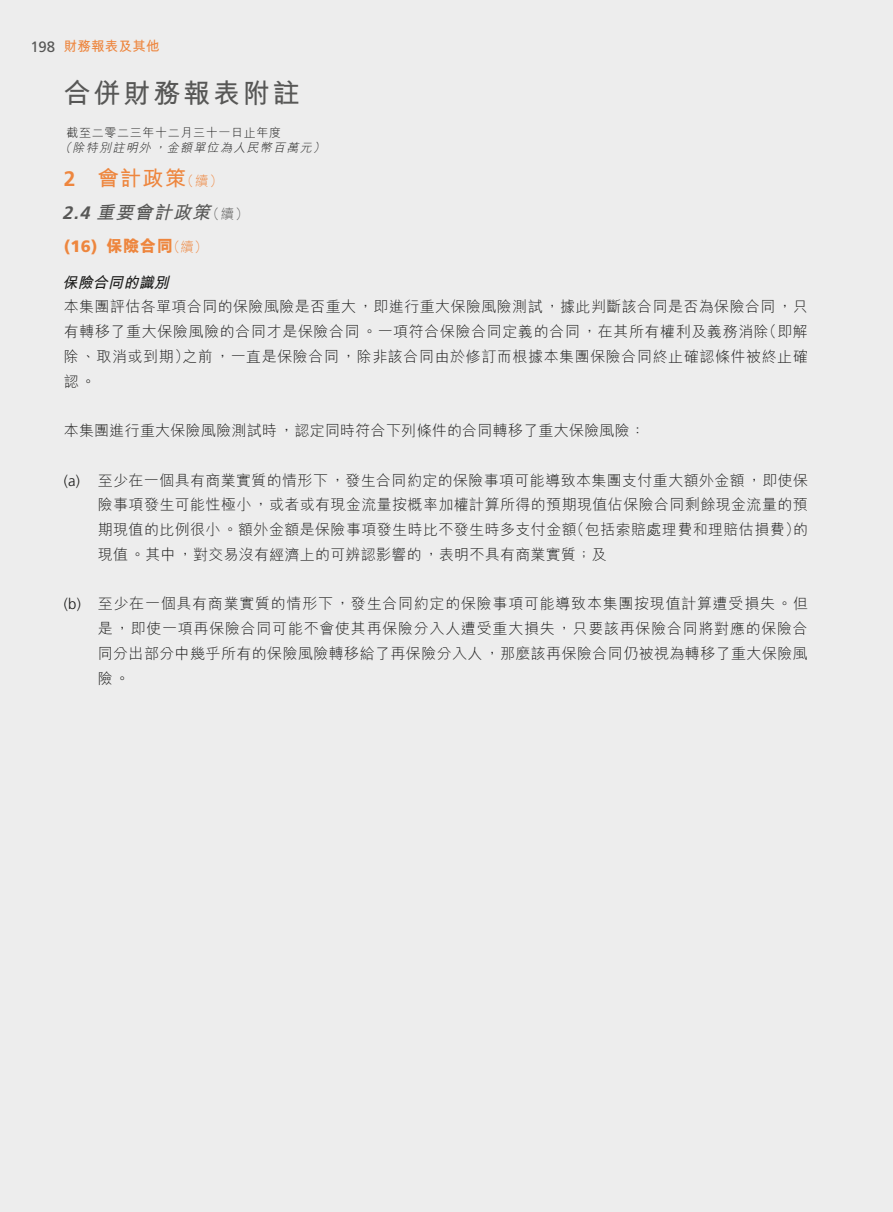
<style>
.page{position:relative;width:893px;height:1212px;background:#ededed}
.page>*{position:absolute;margin:0;border:0;box-sizing:border-box;transform-origin:0 0}
.t1{font:700 27px "M Hei HK";letter-spacing:.105em;color:#575756}
.t2{font:700 21px "M Hei HK";color:#ee863e}
.t3{font:italic 700 18px "M Hei HK";color:#575756}
.t4{font:900 16.5px "Frutiger LT Std";color:#ee863e}
.t5{font:300 15px/24.8px "M Hei HK";letter-spacing:.025em;color:#1c1c1b;text-align:justify}
.t6{font:italic 700 15px "M Hei HK";color:#1c1c1b}
.t7{font:15px "Frutiger LT Std";color:#575756}
.t8{font:700 13.5px "M Hei HK";letter-spacing:.015em;color:#ee863e}
.t9{font:italic 300 12px "M Hei HK";color:#1c1c1b}
.t10{font:300 12px "M Hei HK";letter-spacing:.055em;color:#1c1c1b}
.s1{font-family:"Frutiger LT Std"}
.s2{font-weight:300;font-size:13.5px}
.s3{font-weight:300;font-style:normal;font-size:13.5px}
.s4{font-family:"M Hei HK";font-weight:800}
.s5{font-family:"M Hei HK";font-weight:300;font-size:13.5px}
</style>
<div class="page">
<p class="t7" style="left:30px;top:38px;width:26px">198</p>
<p class="t8" style="left:64px;top:36px;width:97px">財務報表及其他</p>
<h1 class="t1" style="left:64px;top:73px;width:238px">合併財務報表附註</h1>
<p class="t10" style="left:66px;top:124px;width:216px">截至二零二三年十二月三十一日止年度</p>
<p class="t9" style="left:59px;top:139px;width:271px">（除特別註明外，金額單位為人民幣百萬元）</p>
<h2 class="t2" style="left:64px;top:163px;width:161px"><span class="s1">2</span> 會計政策<span class="s2">（續）</span></h2>
<p class="t3" style="left:62px;top:199px;width:188px"><span class="s1">2.4</span> 重要會計政策<span class="s3">（續）</span></p>
<p class="t4" style="left:64px;top:236px;width:145px">(16) <span class="s4">保險合同</span><span class="s5">（續）</span></p>
<p class="t6" style="left:62px;top:271px;width:113px">保險合同的識別</p>
<p class="t5" style="left:64px;top:294px;width:746px">本集團評估各單項合同的保險風險是否重大，即進行重大保險風險測試，據此判斷該合同是否為保險合同，只有轉移了重大保險風險的合同才是保險合同。一項符合保險合同定義的合同，在其所有權利及義務消除（即解除、取消或到期）之前，一直是保險合同，除非該合同由於修訂而根據本集團保險合同終止確認條件被終止確認。</p>
<p class="t5" style="left:64px;top:418px;width:583px">本集團進行重大保險風險測試時，認定同時符合下列條件的合同轉移了重大保險風險：</p>
<p class="t5" style="left:98px;top:467px;width:712px;text-indent:-34px"><span class="s1">(a)</span> 至少在一個具有商業實質的情形下，發生合同約定的保險事項可能導致本集團支付重大額外金額，即使保險事項發生可能性極小，或者或有現金流量按概率加權計算所得的預期現值佔保險合同剩餘現金流量的預期現值的比例很小。額外金額是保險事項發生時比不發生時多支付金額（包括索賠處理費和理賠估損費）的現值。其中，對交易沒有經濟上的可辨認影響的，表明不具有商業實質；及</p>
<p class="t5" style="left:98px;top:591px;width:712px;text-indent:-34px"><span class="s1">(b)</span> 至少在一個具有商業實質的情形下，發生合同約定的保險事項可能導致本集團按現值計算遭受損失。但是，即使一項再保險合同可能不會使其再保險分入人遭受重大損失，只要該再保險合同將對應的保險合同分出部分中幾乎所有的保險風險轉移給了再保險分入人，那麼該再保險合同仍被視為轉移了重大保險風險。</p>
</div>
